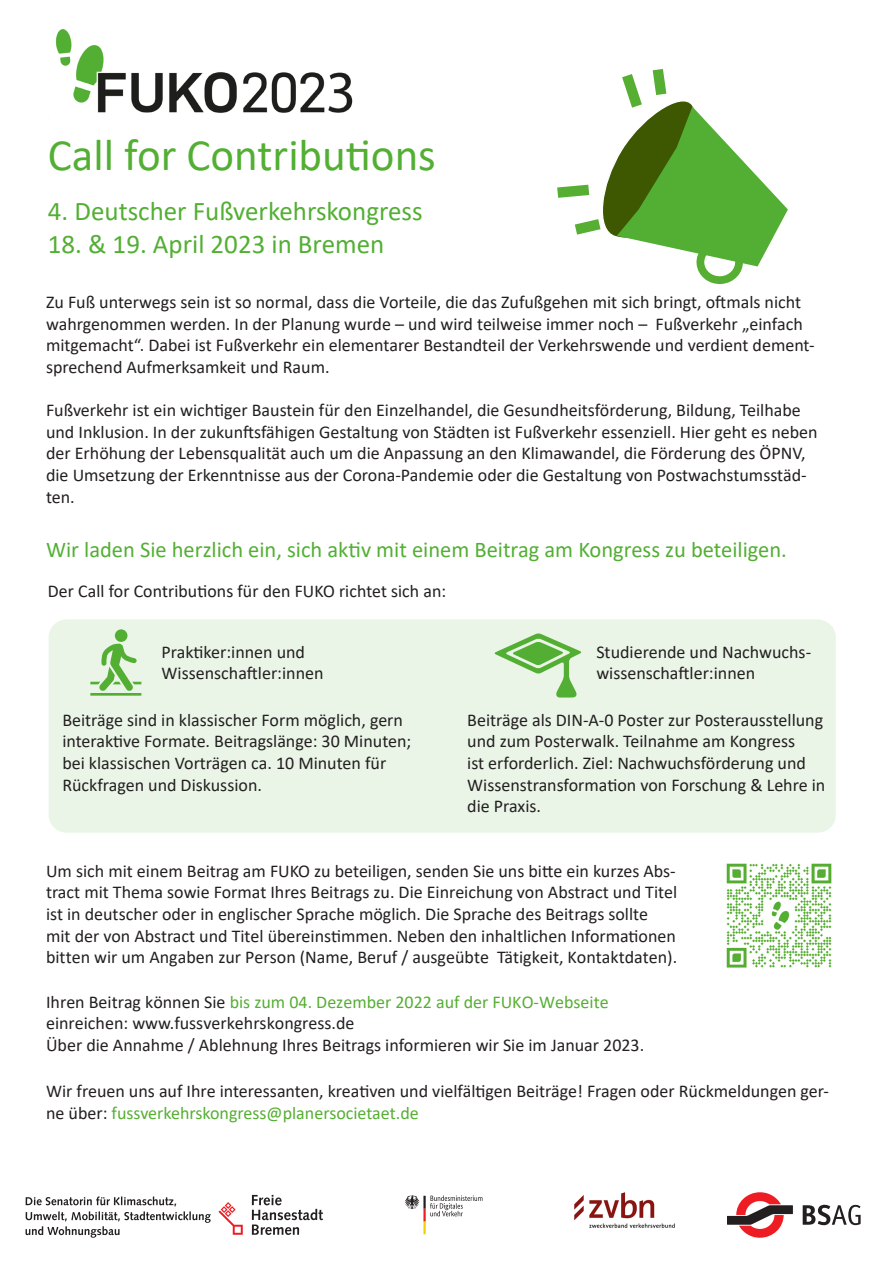
<style>
.page{position:relative;width:893px;height:1263px;background:#fff}
.page>*{position:absolute;margin:0;border:0;box-sizing:border-box;transform-origin:0 0}
.t1{font:45px "Calibri";color:#53af33}
.t2{font:27px "Calibri";color:#53af33}
.t3{font:22.5px "Calibri";color:#53af33}
.t4{font:18px/21.6px "Calibri";color:#231f20}
.s1{color:#56ae33}
</style>
<div class="page">
<div style="left:49px;top:619px;width:787px;height:214px;background:#eaf5e7;border-radius:18px"></div>
<img style="left:55px;top:30px;width:298px;height:83px">
<svg style="left:557px;top:69px;width:231px;height:215px"></svg>
<img style="left:726px;top:863px;width:106px;height:105px">
<svg style="left:494px;top:633px;width:87px;height:64px"></svg>
<svg style="left:90px;top:629px;width:51px;height:67px"></svg>
<img style="left:574px;top:1192px;width:101px;height:36px">
<svg style="left:252px;top:1195px;width:71px;height:40px"></svg>
<svg style="left:218px;top:1202px;width:25px;height:33px"></svg>
<svg style="left:26px;top:1196px;width:185px;height:42px"></svg>
<svg style="left:727px;top:1192px;width:66px;height:46px"></svg>
<svg style="left:803px;top:1205px;width:58px;height:20px"></svg>
<svg style="left:405px;top:1195px;width:77px;height:39px"></svg>
<p class="t1" style="left:48px;top:124px;width:390px">Call for Contributions</p>
<p class="t2" style="left:48px;top:192px;width:376px">4. Deutscher Fußverkehrskongress</p>
<p class="t2" style="left:48px;top:225px;width:338px">18. &amp; 19. April 2023 in Bremen</p>
<p class="t4" style="left:46px;top:291px;width:770px">Zu Fuß unterwegs sein ist so normal, dass die Vorteile, die das Zufußgehen mit sich bringt, oftmals nicht wahrgenommen werden. In der Planung wurde – und wird teilweise immer noch – Fußverkehr „einfach mitgemacht“. Dabei ist Fußverkehr ein elementarer Bestandteil der Verkehrswende und verdient dement&shy;sprechend Aufmerksamkeit und Raum.</p>
<p class="t4" style="left:46px;top:399px;width:773px">Fußverkehr ist ein wichtiger Baustein für den Einzelhandel, die Gesundheitsförderung, Bildung, Teilhabe und Inklusion. In der zukunftsfähigen Gestaltung von Städten ist Fußverkehr essenziell. Hier geht es neben der Erhöhung der Lebensqualität auch um die Anpassung an den Klimawandel, die Förderung des ÖPNV, die Umsetzung der Erkenntnisse aus der Corona-Pandemie oder die Gestaltung von Postwachstumsstäd&shy;ten.</p>
<p class="t3" style="left:46px;top:534px;width:742px">Wir laden Sie herzlich ein, sich aktiv mit einem Beitrag am Kongress zu beteiligen.</p>
<p class="t4" style="left:48px;top:580px;width:400px">Der Call for Contributions für den FUKO richtet sich an:</p>
<p class="t4" style="left:162px;top:640px;width:145px">Praktiker:innen und</p>
<p class="t4" style="left:162px;top:662px;width:163px">Wissenschaftler:innen</p>
<p class="t4" style="left:596px;top:640px;width:216px">Studierende und Nachwuchs&shy;wissenschaftler:innen</p>
<p class="t4" style="left:62px;top:708px;width:351px">Beiträge sind in klassischer Form möglich, gern interaktive Formate. Beitragslänge: 30 Minuten; bei klassischen Vorträgen ca. 10 Minuten für Rückfragen und Diskussion.</p>
<p class="t4" style="left:467px;top:708px;width:360px">Beiträge als DIN-A-0 Poster zur Posterausstellung und zum Posterwalk. Teilnahme am Kongress<br>ist erforderlich. Ziel: Nachwuchsförderung und Wissenstransformation von Forschung &amp; Lehre in die Praxis.</p>
<p class="t4" style="left:46px;top:860px;width:633px">Um sich mit einem Beitrag am FUKO zu beteiligen, senden Sie uns bitte ein kurzes Abs&shy;tract mit Thema sowie Format Ihres Beitrags zu. Die Einreichung von Abstract und Titel ist in deutscher oder in englischer Sprache möglich. Die Sprache des Beitrags sollte<br>mit der von Abstract und Titel übereinstimmen. Neben den inhaltlichen Informationen bitten wir um Angaben zur Person (Name, Beruf / ausgeübte Tätigkeit, Kontaktdaten).</p>
<p class="t4" style="left:46px;top:991px;width:600px">Ihren Beitrag können Sie <span class="s1">bis zum 04. Dezember 2022 auf der FUKO-Webseite </span>einreichen: www.fussverkehrskongress.de<br>Über die Annahme / Ablehnung Ihres Beitrags informieren wir Sie im Januar 2023.</p>
<p class="t4" style="left:46px;top:1080px;width:784px">Wir freuen uns auf Ihre interessanten, kreativen und vielfältigen Beiträge! Fragen oder Rückmeldungen ger&shy;ne über: <span class="s1">fussverkehrskongress@planersocietaet.de</span></p>
</div>
